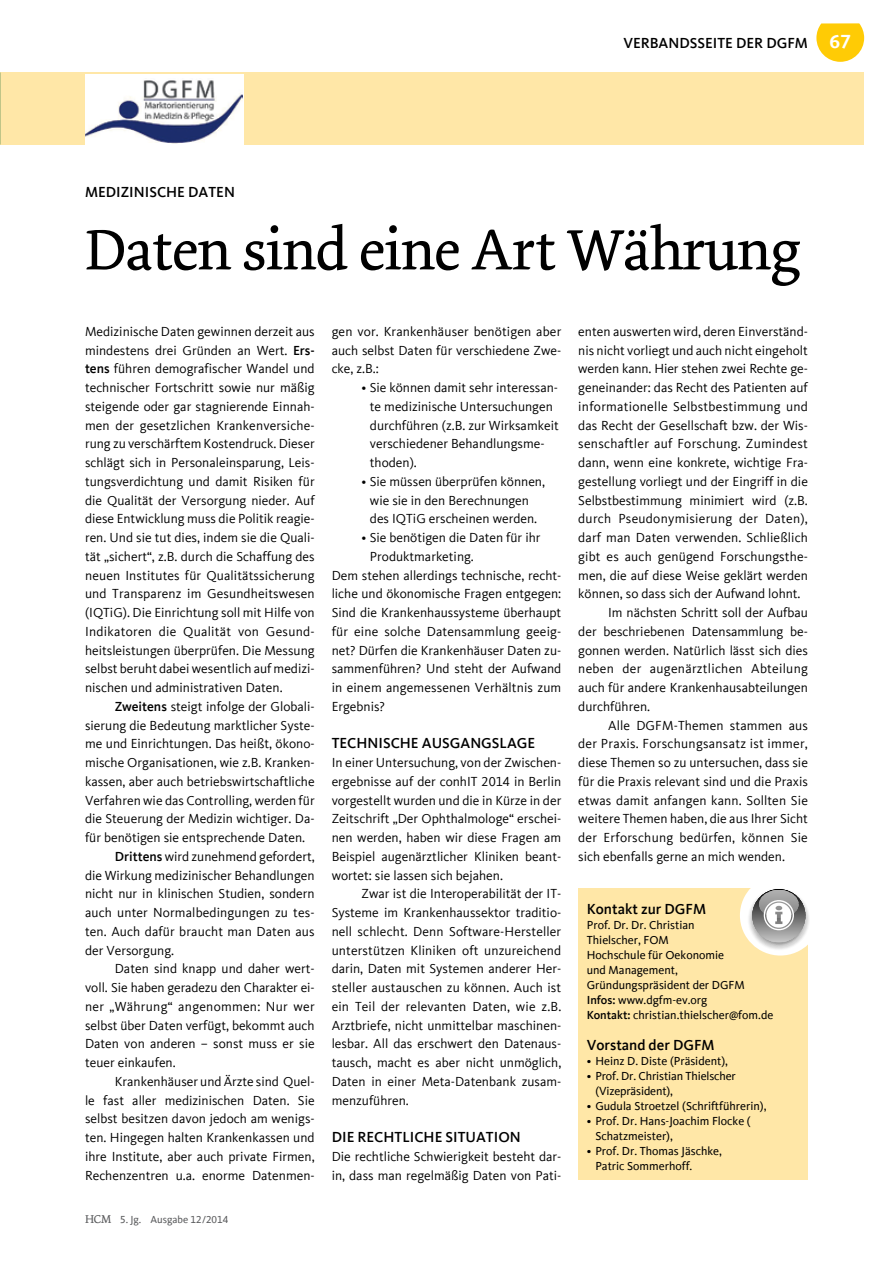
<style>
.page{position:relative;width:893px;height:1263px;background:#fff}
.page>*{position:absolute;margin:0;border:0;box-sizing:border-box;transform-origin:0 0}
.t1{font:60px "Dolly";letter-spacing:-.02em;color:#000}
.t2{font:500 15px "Kievit Offc";color:#000}
.t3{font:13.5px/18.8px "Kievit Offc";color:#000;text-align:justify}
.t4{font:13.5px "Kievit Offc";letter-spacing:.02em;color:#000}
.t5{font:12px/15px "Kievit Offc";color:#000}
.t6{font:10.5px "Kievit Offc";color:#58595b}
.s1{font-weight:700;font-size:19.5px;color:#fff}
.s2{font-weight:500}
.s3{font-family:"Dolly";font-size:12px}
</style>
<div class="page">
<svg style="left:816px;top:23px;width:48px;height:39px;background:#ffd431"></svg>
<div style="left:0;top:72px;width:863px;height:73px;background:#ffe7a7"></div>
<div style="left:85px;top:74px;width:159px;height:75px;background:#fff"></div>
<img style="left:85px;top:80px;width:157px;height:64px">
<div style="left:578px;top:888px;width:230px;height:292px;background:#ffe7a7"></div>
<div style="left:740px;top:875px;width:81px;height:80px;background:#fff;border-radius:50%"></div>
<svg style="left:748px;top:888px;width:61px;height:62px"></svg>
<p class="t2" style="left:623px;top:34px;width:229px">VERBANDSSEITE DER DGFM <span class="s1">67</span></p>
<p class="t2" style="left:85px;top:184px;width:151px">MEDIZINISCHE DATEN</p>
<h1 class="t1" style="left:85px;top:213px;width:718px">Daten sind eine Art Währung</h1>
<p class="t3" style="left:85px;top:322px;width:231px">Medizinische Daten gewinnen derzeit aus mindestens drei Gründen an Wert. <span class="s2">ERS-TENS</span> führen demografischer Wandel und technischer Fortschritt sowie nur mäßig steigende oder gar stagnierende Einnah&shy;men der gesetzlichen Krankenversiche&shy;rung zu verschärftem Kostendruck. Dieser schlägt sich in Personaleinsparung, Leis&shy;tungsverdichtung und damit Risiken für die Qualität der Versorgung nieder. Auf diese Entwicklung muss die Politik reagie&shy;ren. Und sie tut dies, indem sie die Quali&shy;tät „sichert“, z.B. durch die Schaffung des neuen Institutes für Qualitätssicherung und Transparenz im Gesundheitswesen (IQTiG). Die Einrichtung soll mit Hilfe von Indikatoren die Qualität von Gesund&shy;heitsleistungen überprüfen. Die Messung selbst beruht dabei wesentlich auf medizi&shy;nischen und administrativen Daten.</p>
<p class="t3" style="left:115px;top:697px;width:201px"><span class="s2">ZWEITENS</span> steigt infolge der Globali-</p>
<p class="t3" style="left:85px;top:716px;width:231px">sierung die Bedeutung marktlicher Syste-</p>
<p class="t3" style="left:85px;top:735px;width:231px">me und Einrichtungen. Das heißt, ökono-</p>
<p class="t3" style="left:85px;top:753px;width:231px">mische Organisationen, wie z.B. Kranken-</p>
<p class="t3" style="left:85px;top:772px;width:231px">kassen, aber auch betriebswirtschaftliche</p>
<p class="t3" style="left:85px;top:791px;width:231px">Verfahren wie das Controlling, werden für</p>
<p class="t3" style="left:85px;top:810px;width:231px">die Steuerung der Medizin wichtiger. Da-</p>
<p class="t3" style="left:85px;top:828px;width:222px">für benötigen sie entsprechende Daten.</p>
<p class="t3" style="left:115px;top:847px;width:201px"><span class="s2">DRITTENS</span> wird zunehmend gefordert,</p>
<p class="t3" style="left:85px;top:866px;width:231px">die Wirkung medizinischer Behandlungen</p>
<p class="t3" style="left:85px;top:885px;width:231px">nicht nur in klinischen Studien, sondern</p>
<p class="t3" style="left:85px;top:903px;width:231px">auch unter Normalbedingungen zu tes-</p>
<p class="t3" style="left:85px;top:922px;width:231px">ten. Auch dafür braucht man Daten aus</p>
<p class="t3" style="left:85px;top:941px;width:91px">der Versorgung.</p>
<p class="t3" style="left:115px;top:960px;width:201px">Daten sind knapp und daher wert-</p>
<p class="t3" style="left:85px;top:978px;width:231px">voll. Sie haben geradezu den Charakter ei-</p>
<p class="t4" style="left:85px;top:999px;width:231px">ner „Währung“ angenommen: Nur wer</p>
<p class="t3" style="left:85px;top:1016px;width:231px">selbst über Daten verfügt, bekommt auch</p>
<p class="t3" style="left:85px;top:1035px;width:231px">Daten von anderen – sonst muss er sie</p>
<p class="t3" style="left:85px;top:1053px;width:92px">teuer einkaufen.</p>
<p class="t3" style="left:115px;top:1072px;width:201px">Krankenhäuser und Ärzte sind Quel-</p>
<p class="t3" style="left:85px;top:1091px;width:231px">le fast aller medizinischen Daten. Sie</p>
<p class="t3" style="left:85px;top:1110px;width:231px">selbst besitzen davon jedoch am wenigs-</p>
<p class="t3" style="left:85px;top:1128px;width:231px">ten. Hingegen halten Krankenkassen und</p>
<p class="t3" style="left:85px;top:1147px;width:231px">ihre Institute, aber auch private Firmen,</p>
<p class="t3" style="left:85px;top:1166px;width:231px">Rechenzentren u.a. enorme Datenmen-</p>
<p class="t6" style="left:85px;top:1213px;width:145px"><span class="s3">HCM</span> 5. Jg. Ausgabe 12/2014</p>
<p class="t3" style="left:332px;top:322px;width:231px">gen vor. Krankenhäuser benötigen aber auch selbst Daten für verschiedene Zwe&shy;cke, z.B.:</p>
<p class="t3" style="left:370px;top:378px;width:190px;text-align:left;text-indent:-9px">• Sie können damit sehr interessan&shy;te medizinische Untersuchungen durchführen (z.B. zur Wirksamkeit verschiedener Behandlungsme&shy;thoden).</p>
<p class="t3" style="left:361px;top:472px;width:185px;text-align:center">• Sie müssen überprüfen können, wie sie in den Berechnungen<br>des IQTiG erscheinen werden.</p>
<p class="t3" style="left:361px;top:528px;width:181px">• Sie benötigen die Daten für ihr</p>
<p class="t3" style="left:370px;top:547px;width:105px">Produktmarketing.</p>
<p class="t3" style="left:332px;top:566px;width:231px">Dem stehen allerdings technische, recht-</p>
<p class="t3" style="left:332px;top:585px;width:231px">liche und ökonomische Fragen entgegen:</p>
<p class="t3" style="left:332px;top:603px;width:231px">Sind die Krankenhaussysteme überhaupt</p>
<p class="t3" style="left:332px;top:622px;width:231px">für eine solche Datensammlung geeig-</p>
<p class="t3" style="left:332px;top:641px;width:231px">net? Dürfen die Krankenhäuser Daten zu-</p>
<p class="t3" style="left:332px;top:660px;width:231px">sammenführen? Und steht der Aufwand</p>
<p class="t3" style="left:332px;top:678px;width:231px">in einem angemessenen Verhältnis zum</p>
<p class="t3" style="left:332px;top:697px;width:55px">Ergebnis?</p>
<p class="t2" style="left:332px;top:735px;width:205px">TECHNISCHE AUSGANGSLAGE</p>
<p class="t3" style="left:332px;top:753px;width:231px">In einer Untersuchung, von der Zwischen&shy;ergebnisse auf der conhIT 2014 in Berlin vorgestellt wurden und die in Kürze in der Zeitschrift „Der Ophthalmologe“ erschei&shy;nen werden, haben wir diese Fragen am Beispiel augenärztlicher Kliniken beant&shy;wortet: sie lassen sich bejahen.</p>
<p class="t3" style="left:332px;top:885px;width:231px;text-indent:30px">Zwar ist die Interoperabilität der IT-Systeme im Krankenhaussektor traditio&shy;nell schlecht. Denn Software-Hersteller unterstützen Kliniken oft unzureichend darin, Daten mit Systemen anderer Her&shy;steller austauschen zu können. Auch ist ein Teil der relevanten Daten, wie z.B.<br>Arztbriefe, nicht unmittelbar maschinen&shy;lesbar. All das erschwert den Datenaus&shy;tausch, macht es aber nicht unmöglich, Daten in einer Meta-Datenbank zusam&shy;menzuführen.</p>
<p class="t2" style="left:332px;top:1128px;width:191px">DIE RECHTLICHE SITUATION</p>
<p class="t3" style="left:332px;top:1147px;width:231px">Die rechtliche Schwierigkeit besteht dar&shy;in, dass man regelmäßig Daten von Pati-</p>
<p class="t3" style="left:578px;top:322px;width:231px">enten auswerten wird, deren Einverständ-</p>
<p class="t3" style="left:578px;top:341px;width:231px">nis nicht vorliegt und auch nicht eingeholt</p>
<p class="t3" style="left:578px;top:360px;width:231px">werden kann. Hier stehen zwei Rechte ge-</p>
<p class="t3" style="left:578px;top:378px;width:231px">geneinander: das Recht des Patienten auf</p>
<p class="t4" style="left:578px;top:399px;width:231px">informationelle Selbstbestimmung und</p>
<p class="t3" style="left:578px;top:416px;width:231px">das Recht der Gesellschaft bzw. der Wis-</p>
<p class="t4" style="left:578px;top:436px;width:231px">senschaftler auf Forschung. Zumindest</p>
<p class="t3" style="left:578px;top:453px;width:231px">dann, wenn eine konkrete, wichtige Fra-</p>
<p class="t3" style="left:578px;top:472px;width:231px">gestellung vorliegt und der Eingriff in die</p>
<p class="t3" style="left:578px;top:491px;width:231px">Selbstbestimmung minimiert wird (z.B.</p>
<p class="t4" style="left:578px;top:511px;width:231px">durch Pseudonymisierung der Daten),</p>
<p class="t3" style="left:578px;top:528px;width:231px">darf man Daten verwenden. Schließlich</p>
<p class="t3" style="left:578px;top:547px;width:231px">gibt es auch genügend Forschungsthe-</p>
<p class="t3" style="left:578px;top:566px;width:231px">men, die auf diese Weise geklärt werden</p>
<p class="t3" style="left:578px;top:585px;width:224px">können, so dass sich der Aufwand lohnt.</p>
<p class="t3" style="left:608px;top:603px;width:201px">Im nächsten Schritt soll der Aufbau</p>
<p class="t3" style="left:578px;top:622px;width:231px">der beschriebenen Datensammlung be-</p>
<p class="t3" style="left:578px;top:641px;width:231px">gonnen werden. Natürlich lässt sich dies</p>
<p class="t4" style="left:578px;top:661px;width:231px">neben der augenärztlichen Abteilung</p>
<p class="t3" style="left:578px;top:678px;width:231px">auch für andere Krankenhausabteilungen</p>
<p class="t3" style="left:578px;top:697px;width:73px">durchführen.</p>
<p class="t3" style="left:608px;top:716px;width:201px">Alle DGFM-Themen stammen aus</p>
<p class="t4" style="left:578px;top:736px;width:231px">der Praxis. Forschungsansatz ist immer,</p>
<p class="t3" style="left:578px;top:753px;width:231px">diese Themen so zu untersuchen, dass sie</p>
<p class="t3" style="left:578px;top:772px;width:231px">für die Praxis relevant sind und die Praxis</p>
<p class="t3" style="left:578px;top:791px;width:231px">etwas damit anfangen kann. Sollten Sie</p>
<p class="t3" style="left:578px;top:810px;width:231px">weitere Themen haben, die aus Ihrer Sicht</p>
<p class="t4" style="left:578px;top:830px;width:231px">der Erforschung bedürfen, können Sie</p>
<p class="t3" style="left:578px;top:847px;width:208px">sich ebenfalls gerne an mich wenden.</p>
<p class="t2" style="left:587px;top:900px;width:121px">KONTAKT ZUR DGFM</p>
<p class="t5" style="left:587px;top:917px;width:188px">Prof. Dr. Dr. Christian<br>Thielscher, FOM<br>Hochschule für Oekonomie<br>und Management,<br>Gründungspräsident der DGFM<br><span class="s2">I NFOS:</span> www.dgfm-ev.org<br><span class="s2">KONTAKT:</span> christian.thielscher@fom.de</p>
<p class="t2" style="left:587px;top:1036px;width:129px">VORSTAND DER DGFM</p>
<p class="t5" style="left:587px;top:1054px;width:143px">• Heinz D. Diste (Präsident),</p>
<p class="t5" style="left:595px;top:1069px;width:142px;text-indent:-9px">• Prof. Dr. Christian Thielscher (Vizepräsident),</p>
<p class="t5" style="left:587px;top:1099px;width:181px">• Gudula Stroetzel (Schriftführerin),</p>
<p class="t5" style="left:595px;top:1114px;width:157px;text-indent:-9px">• Prof. Dr. Hans-Joachim Flocke (<br>Schatzmeister),</p>
<p class="t5" style="left:595px;top:1144px;width:128px;text-indent:-9px">• Prof. Dr. Thomas Jäschke,<br>Patric Sommerhoff.</p>
</div>
